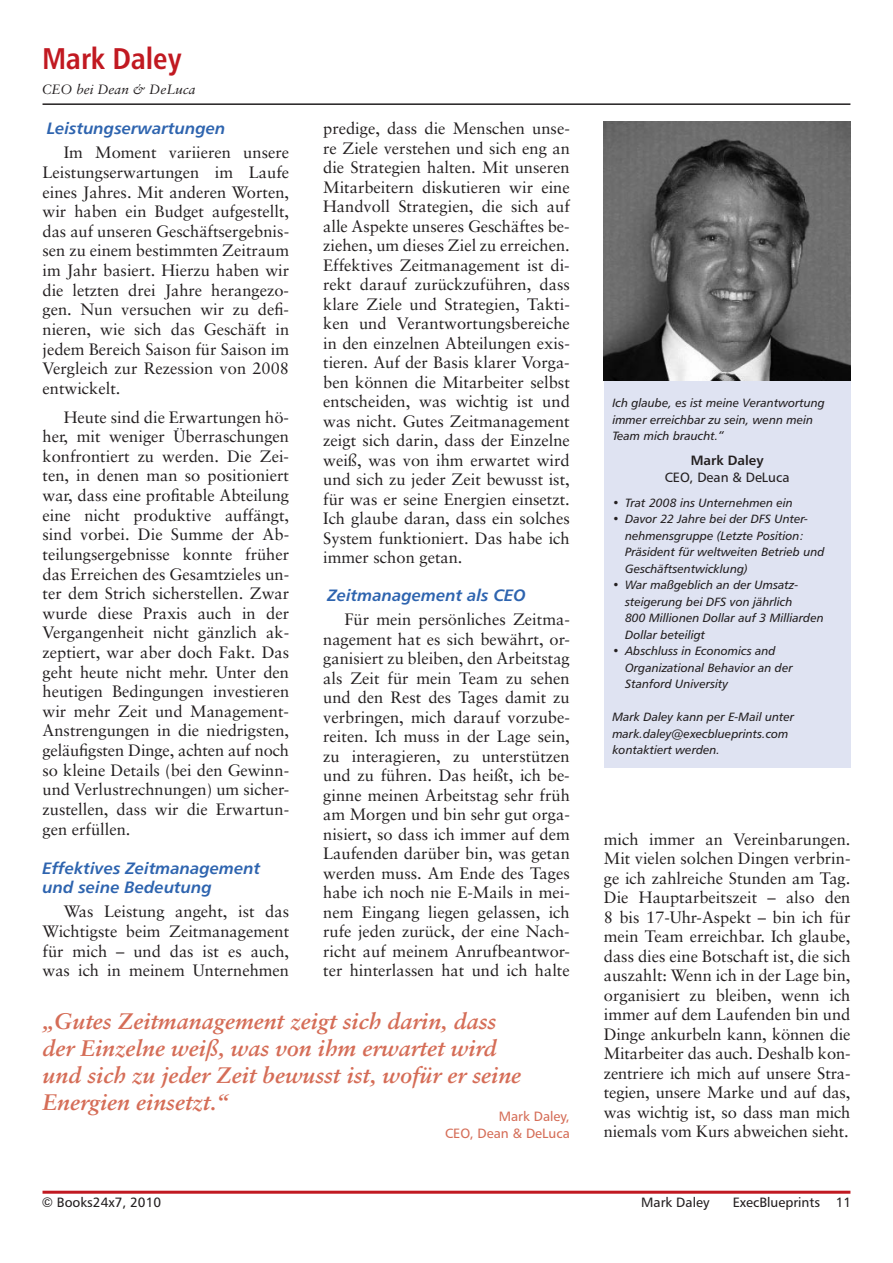
<style>
.page{position:relative;width:893px;height:1263px;background:#fff}
.page>*{position:absolute;margin:0;border:0;box-sizing:border-box;transform-origin:0 0}
.t1{font:30px "Humanist 777 BT Bold Condensed B";color:#c11921}
.t2{font:italic 700 22.5px/27px "Sabon";color:#d56d57}
.t3{font:16.5px/19.5px "Sabon";color:#231f20;text-align:justify}
.t4{font:16.5px/19.6px "Humanist 777 BT Bold Italic B";color:#2e64af}
.t5{font:13.5px "Humanist 777 BT Roman B";color:#231f20}
.t6{font:13.5px/16.5px "Humanist 777 BT Roman B";color:#d56d57;text-align:right}
.t7{font:italic 13.5px "Sabon";color:#231f20}
.t8{font:13.5px "Humanist 777 BT Bold B";color:#231f20}
.t9{font:12px/16.5px "Humanist 777 BT Italic B";color:#231f20}
</style>
<div class="page">
<hr style="left:43px;top:1191px;width:807px;height:3px;background:#c11921">
<hr style="left:43px;top:103px;width:807px;height:2px;background:#231f20">
<img style="left:604px;top:121px;width:246px;height:260px">
<div style="left:604px;top:381px;width:246px;height:386px;background:#dfe3f2"></div>
<h1 class="t1" style="left:42px;top:40px;width:141px">Mark Daley</h1>
<p class="t7" style="left:42px;top:81px;width:155px">CEO bei Dean &amp; DeLuca</p>
<p class="t4" style="left:47px;top:118px;width:180px">Leistungserwartungen</p>
<p class="t3" style="left:43px;top:143px;width:248px;text-indent:21px">Im Moment variieren unsere Leistungserwartungen im Laufe eines Jahres. Mit anderen Worten, wir haben ein Budget aufgestellt, das auf unseren Geschäftsergebnis&shy;sen zu einem bestimmten Zeitraum im Jahr basiert. Hierzu haben wir die letzten drei Jahre herangezo&shy;gen. Nun versuchen wir zu defi&shy;nieren, wie sich das Geschäft in jedem Bereich Saison für Saison im Vergleich zur Rezession von 2008 entwickelt.</p>
<p class="t3" style="left:43px;top:407px;width:248px;text-indent:21px">Heute sind die Erwartungen hö&shy;her, mit weniger Überraschungen konfrontiert zu werden. Die Zei&shy;ten, in denen man so positioniert war, dass eine profitable Abteilung eine nicht produktive auffängt, sind vorbei. Die Summe der Ab&shy;teilungsergebnisse konnte früher das Erreichen des Gesamtzieles un&shy;ter dem Strich sicherstellen. Zwar wurde diese Praxis auch in der Vergangenheit nicht gänzlich ak&shy;zeptiert, war aber doch Fakt. Das geht heute nicht mehr. Unter den heutigen Bedingungen investieren wir mehr Zeit und Management-Anstrengungen in die niedrigsten, geläufigsten Dinge, achten auf noch so kleine Details (bei den Gewinn&shy;und Verlustrechnungen) um sicher&shy;zustellen, dass wir die Erwartun&shy;gen erfüllen.</p>
<p class="t4" style="left:43px;top:858px;width:219px">Effektives Zeitmanagement und seine Bedeutung</p>
<p class="t3" style="left:43px;top:901px;width:248px;text-indent:21px">Was Leistung angeht, ist das Wichtigste beim Zeitmanagement für mich – und das ist es auch, was ich in meinem Unternehmen</p>
<p class="t3" style="left:323px;top:118px;width:248px">predige, dass die Menschen unse&shy;re Ziele verstehen und sich eng an die Strategien halten. Mit unseren Mitarbeitern diskutieren wir eine Handvoll Strategien, die sich auf alle Aspekte unseres Geschäftes be&shy;ziehen, um dieses Ziel zu erreichen.<br>Effektives Zeitmanagement ist di&shy;rekt darauf zurückzuführen, dass klare Ziele und Strategien, Takti&shy;ken und Verantwortungsbereiche in den einzelnen Abteilungen exis&shy;tieren. Auf der Basis klarer Vorga&shy;ben können die Mitarbeiter selbst entscheiden, was wichtig ist und was nicht. Gutes Zeitmanagement zeigt sich darin, dass der Einzelne weiß, was von ihm erwartet wird und sich zu jeder Zeit bewusst ist, für was er seine Energien einsetzt.<br>Ich glaube daran, dass ein solches System funktioniert. Das habe ich immer schon getan.</p>
<p class="t4" style="left:327px;top:585px;width:200px">Zeitmanagement als CEO</p>
<p class="t3" style="left:323px;top:609px;width:248px;text-indent:21px">Für mein persönliches Zeitma&shy;nagement hat es sich bewährt, or&shy;ganisiert zu bleiben, den Arbeitstag als Zeit für mein Team zu sehen und den Rest des Tages damit zu verbringen, mich darauf vorzube&shy;reiten. Ich muss in der Lage sein, zu interagieren, zu unterstützen und zu führen. Das heißt, ich be&shy;ginne meinen Arbeitstag sehr früh am Morgen und bin sehr gut orga&shy;nisiert, so dass ich immer auf dem Laufenden darüber bin, was getan werden muss. Am Ende des Tages habe ich noch nie E-Mails in mei&shy;nem Eingang liegen gelassen, ich rufe jeden zurück, der eine Nach&shy;richt auf meinem Anrufbeantwor&shy;ter hinterlassen hat und ich halte</p>
<h2 class="t2" style="left:43px;top:1008px;width:480px">„Gutes Zeitmanagement zeigt sich darin, dass der Einzelne weiß, was von ihm erwartet wird und sich zu jeder Zeit bewusst ist, wofür er seine Energien einsetzt.“</h2>
<p class="t6" style="left:445px;top:1108px;width:126px">Mark Daley,<br>CEO, Dean &amp; DeLuca</p>
<p class="t9" style="left:612px;top:395px;width:214px">Ich glaube, es ist meine Verantwortung immer erreichbar zu sein, wenn mein<br>Team mich braucht.“</p>
<p class="t8" style="left:691px;top:452px;width:74px">Mark Daley</p>
<p class="t5" style="left:665px;top:469px;width:126px">CEO, Dean &amp; DeLuca</p>
<p class="t9" style="left:612px;top:494px;width:182px">• Trat 2008 ins Unternehmen ein</p>
<p class="t9" style="left:625px;top:511px;width:201px;text-indent:-13px">• Davor 22 Jahre bei der DFS Unter&shy;nehmensgruppe (Letzte Position:<br>Präsident für weltweiten Betrieb und<br>Geschäftsentwicklung)</p>
<p class="t9" style="left:625px;top:577px;width:200px;text-indent:-13px">• War maßgeblich an der Umsatz&shy;steigerung bei DFS von jährlich<br>800 Millionen Dollar auf 3 Milliarden<br>Dollar beteiligt</p>
<p class="t9" style="left:625px;top:643px;width:169px;text-indent:-13px">• Abschluss in Economics and<br>Organizational Behavior an der<br>Stanford University</p>
<p class="t9" style="left:612px;top:709px;width:183px">Mark Daley kann per E-Mail unter mark.daley@execblueprints.com kontaktiert werden.</p>
<p class="t3" style="left:604px;top:829px;width:248px">mich immer an Vereinbarungen.<br>Mit vielen solchen Dingen verbrin&shy;ge ich zahlreiche Stunden am Tag.<br>Die Hauptarbeitszeit – also den 8 bis 17-Uhr-Aspekt – bin ich für mein Team erreichbar. Ich glaube, dass dies eine Botschaft ist, die sich auszahlt: Wenn ich in der Lage bin, organisiert zu bleiben, wenn ich immer auf dem Laufenden bin und Dinge ankurbeln kann, können die Mitarbeiter das auch. Deshalb kon&shy;zentriere ich mich auf unsere Stra&shy;tegien, unsere Marke und auf das, was wichtig ist, so dass man mich niemals vom Kurs abweichen sieht.</p>
<p class="t5" style="left:42px;top:1194px;width:121px">© Books24x7, 2010</p>
<p class="t5" style="left:641px;top:1194px;width:70px">Mark Daley</p>
<p class="t5" style="left:733px;top:1194px;width:120px">ExecBlueprints 11</p>
</div>
